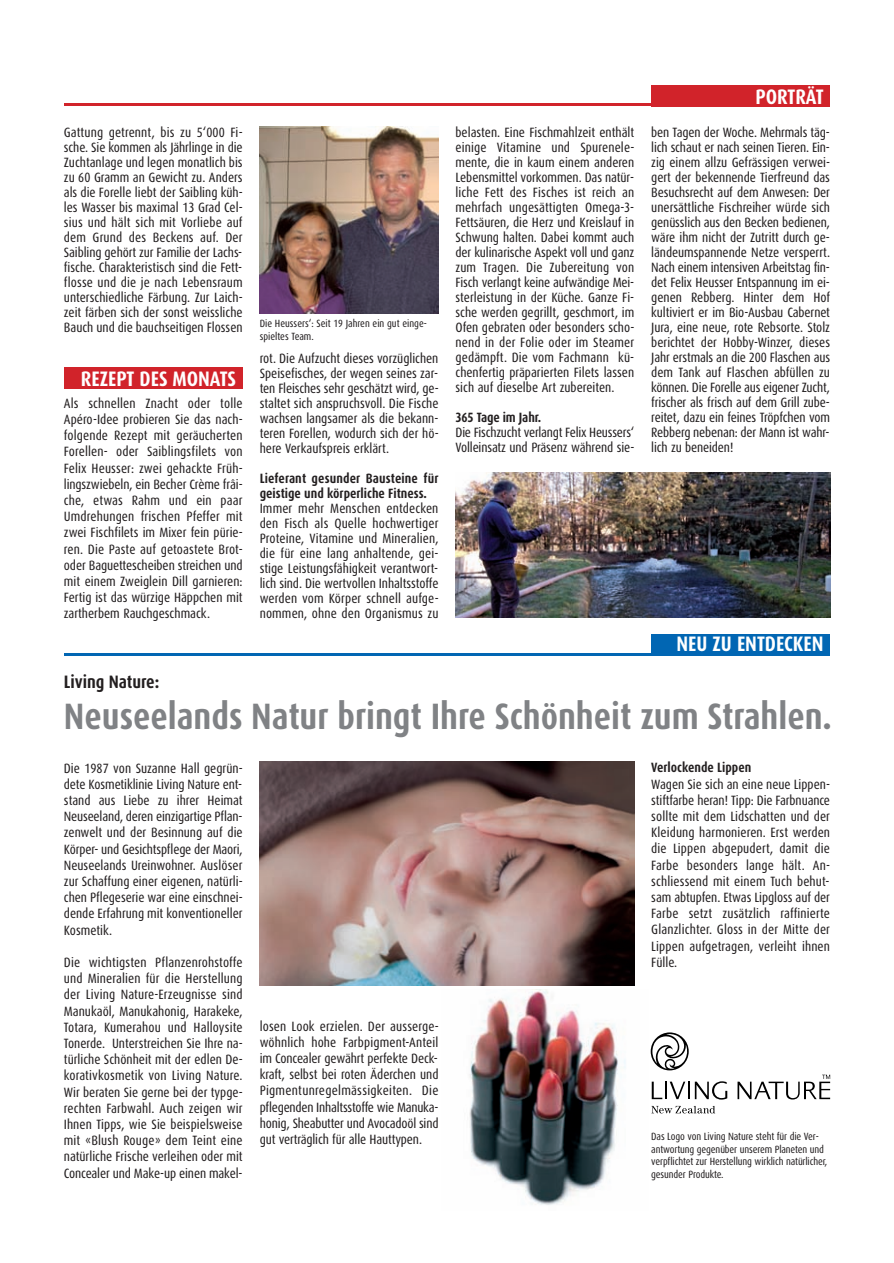
<style>
.page{position:relative;width:894px;height:1263px;background:#fff}
.page>*{position:absolute;margin:0;border:0;box-sizing:border-box;transform-origin:0 0}
.t1{font:700 36.75px "Dax Condensed";color:#808285}
.t2{font:700 21px "Dax Condensed";color:#fff}
.t3{font:700 18px "Dax Condensed";color:#231f20}
.t4{font:13.5px/15px "Dax Condensed";color:#231f20;text-align:justify}
.t5{font:700 13.5px/15px "Dax Condensed";color:#231f20}
.t6{font:10.5px/12.6px "Dax Condensed";letter-spacing:-.01em;color:#231f20}
</style>
<div class="page">
<div style="left:651px;top:85px;width:178px;height:21px;background:#d1232a"></div>
<hr style="left:64px;top:103px;width:591px;height:3px;background:#d1232a">
<div style="left:651px;top:635px;width:178px;height:21px;background:#0166b3"></div>
<hr style="left:64px;top:653px;width:591px;height:3px;background:#0166b3">
<img style="left:259px;top:762px;width:375px;height:224px">
<svg style="left:651px;top:1081px;width:76px;height:19px"></svg>
<svg style="left:651px;top:1106px;width:63px;height:7px"></svg>
<svg style="left:650px;top:1032px;width:38px;height:38px"></svg>
<svg style="left:737px;top:1075px;width:92px;height:24px"></svg>
<div style="left:64px;top:368px;width:178px;height:21px;background:#d1232a"></div>
<img style="left:259px;top:127px;width:179px;height:186px">
<img style="left:469px;top:990px;width:157px;height:215px">
<img style="left:455px;top:472px;width:374px;height:146px">
<p class="t4" style="left:64px;top:126px;width:180px">Gattung getrennt, bis zu 5‘000 Fi&shy;sche. Sie kommen als Jährlinge in die Zuchtanlage und legen monatlich bis zu 60 Gramm an Gewicht zu. Anders als die Forelle liebt der Saibling küh&shy;les Wasser bis maximal 13 Grad Cel&shy;sius und hält sich mit Vorliebe auf dem Grund des Beckens auf. Der Saibling gehört zur Familie der Lachs&shy;fische. Charakteristisch sind die Fett&shy;flosse und die je nach Lebensraum unterschiedliche Färbung. Zur Laich&shy;zeit färben sich der sonst weissliche Bauch und die bauchseitigen Flossen</p>
<h2 class="t2" style="left:81px;top:370px;width:157px">REZEPT DES MONATS</h2>
<p class="t4" style="left:64px;top:396px;width:180px;line-height:16.2px">Als schnellen Znacht oder tolle Apéro-Idee probieren Sie das nach&shy;folgende Rezept mit geräucherten Forellen- oder Saiblingsfilets von Felix Heusser: zwei gehackte Früh&shy;lingszwiebeln, ein Becher Crème frâi&shy;che, etwas Rahm und ein paar Umdrehungen frischen Pfeffer mit zwei Fischfilets im Mixer fein pürie&shy;ren. Die Paste auf getoastete Brot&shy;oder Baguettescheiben streichen und mit einem Zweiglein Dill garnieren:<br>Fertig ist das würzige Häppchen mit zartherbem Rauchgeschmack.</p>
<h3 class="t3" style="left:64px;top:674px;width:97px">Living Nature:</h3>
<p class="t6" style="left:259px;top:318px;width:169px">Die Heussers‘: Seit 19 Jahren ein gut einge&shy;spieltes Team.</p>
<p class="t4" style="left:259px;top:352px;width:180px">rot. Die Aufzucht dieses vorzüglichen Speisefisches, der wegen seines zar&shy;ten Fleisches sehr geschätzt wird, ge&shy;staltet sich anspruchsvoll. Die Fische wachsen langsamer als die bekann&shy;teren Forellen, wodurch sich der hö&shy;here Verkaufspreis erklärt.</p>
<p class="t5" style="left:259px;top:472px;width:180px">Lieferant gesunder Bausteine für geistige und körperliche Fitness.</p>
<p class="t4" style="left:259px;top:502px;width:180px">Immer mehr Menschen entdecken den Fisch als Quelle hochwertiger Proteine, Vitamine und Mineralien, die für eine lang anhaltende, gei&shy;stige Leistungsfähigkeit verantwort&shy;lich sind. Die wertvollen Inhaltsstoffe werden vom Körper schnell aufge&shy;nommen, ohne den Organismus zu</p>
<p class="t4" style="left:455px;top:126px;width:180px">belasten. Eine Fischmahlzeit enthält einige Vitamine und Spurenele&shy;mente, die in kaum einem anderen Lebensmittel vorkommen. Das natür&shy;liche Fett des Fisches ist reich an mehrfach ungesättigten Omega-3- Fettsäuren, die Herz und Kreislauf in Schwung halten. Dabei kommt auch der kulinarische Aspekt voll und ganz zum Tragen. Die Zubereitung von Fisch verlangt keine aufwändige Mei&shy;sterleistung in der Küche. Ganze Fi&shy;sche werden gegrillt, geschmort, im Ofen gebraten oder besonders scho&shy;nend in der Folie oder im Steamer gedämpft. Die vom Fachmann kü&shy;chenfertig präparierten Filets lassen sich auf dieselbe Art zubereiten.</p>
<p class="t5" style="left:455px;top:411px;width:87px">365 Tage im Jahr.</p>
<p class="t4" style="left:455px;top:426px;width:180px">Die Fischzucht verlangt Felix Heussers‘<br>Volleinsatz und Präsenz während sie-</p>
<h2 class="t2" style="left:755px;top:87px;width:70px">PORTRÄT</h2>
<p class="t4" style="left:651px;top:126px;width:180px">ben Tagen der Woche. Mehrmals täg&shy;lich schaut er nach seinen Tieren. Ein&shy;zig einem allzu Gefrässigen verwei&shy;gert der bekennende Tierfreund das Besuchsrecht auf dem Anwesen: Der unersättliche Fischreiher würde sich genüsslich aus den Becken bedienen, wäre ihm nicht der Zutritt durch ge&shy;ländeumspannende Netze versperrt.<br>Nach einem intensiven Arbeitstag fin&shy;det Felix Heusser Entspannung im ei&shy;genen Rebberg. Hinter dem Hof kultiviert er im Bio-Ausbau Cabernet Jura, eine neue, rote Rebsorte. Stolz berichtet der Hobby-Winzer, dieses Jahr erstmals an die 200 Flaschen aus dem Tank auf Flaschen abfüllen zu können. Die Forelle aus eigener Zucht, frischer als frisch auf dem Grill zube&shy;reitet, dazu ein feines Tröpfchen vom Rebberg nebenan: der Mann ist wahr&shy;lich zu beneiden!</p>
<h2 class="t2" style="left:676px;top:635px;width:148px">NEU ZU ENTDECKEN</h2>
<h1 class="t1" style="left:64px;top:700px;width:769px">Neuseelands Natur bringt Ihre Schönheit zum Strahlen.</h1>
<p class="t4" style="left:64px;top:761px;width:180px;line-height:16.2px">Die 1987 von Suzanne Hall gegrün&shy;dete Kosmetiklinie Living Nature ent&shy;stand aus Liebe zu ihrer Heimat Neuseeland, deren einzigartige Pflan&shy;zenwelt und der Besinnung auf die Körper- und Gesichtspflege der Maori, Neuseelands Ureinwohner. Auslöser zur Schaffung einer eigenen, natürli&shy;chen Pflegeserie war eine einschnei&shy;dende Erfahrung mit konventioneller Kosmetik.</p>
<p class="t4" style="left:64px;top:955px;width:180px;line-height:16.2px">Die wichtigsten Pflanzenrohstoffe und Mineralien für die Herstellung der Living Nature-Erzeugnisse sind Manukaöl, Manukahonig, Harakeke, Totara, Kumerahou und Halloysite Tonerde. Unterstreichen Sie Ihre na&shy;türliche Schönheit mit der edlen De&shy;korativkosmetik von Living Nature.<br>Wir beraten Sie gerne bei der typge&shy;rechten Farbwahl. Auch zeigen wir Ihnen Tipps, wie Sie beispielsweise mit «Blush Rouge» dem Teint eine natürliche Frische verleihen oder mit Concealer und Make-up einen makel-</p>
<p class="t4" style="left:259px;top:1019px;width:180px;line-height:16.2px">losen Look erzielen. Der ausserge&shy;wöhnlich hohe Farbpigment-Anteil im Concealer gewährt perfekte Deck&shy;kraft, selbst bei roten Äderchen und Pigmentunregelmässigkeiten. Die pflegenden Inhaltsstoffe wie Manuka&shy;honig, Sheabutter und Avocadoöl sind gut verträglich für alle Hauttypen.</p>
<p class="t5" style="left:651px;top:761px;width:101px">Verlockende Lippen</p>
<p class="t4" style="left:651px;top:777px;width:180px;line-height:16.2px">Wagen Sie sich an eine neue Lippen&shy;stiftfarbe heran! Tipp: Die Farbnuance sollte mit dem Lidschatten und der Kleidung harmonieren. Erst werden die Lippen abgepudert, damit die Farbe besonders lange hält. An&shy;schliessend mit einem Tuch behut&shy;sam abtupfen. Etwas Lipgloss auf der Farbe setzt zusätzlich raffinierte Glanzlichter. Gloss in der Mitte der Lippen aufgetragen, verleiht ihnen Fülle.</p>
<p class="t6" style="left:651px;top:1131px;width:177px">Das Logo von Living Nature steht für die Ver&shy;antwortung gegenüber unserem Planeten und verpflichtet zur Herstellung wirklich natürlicher, gesunder Produkte.</p>
</div>
